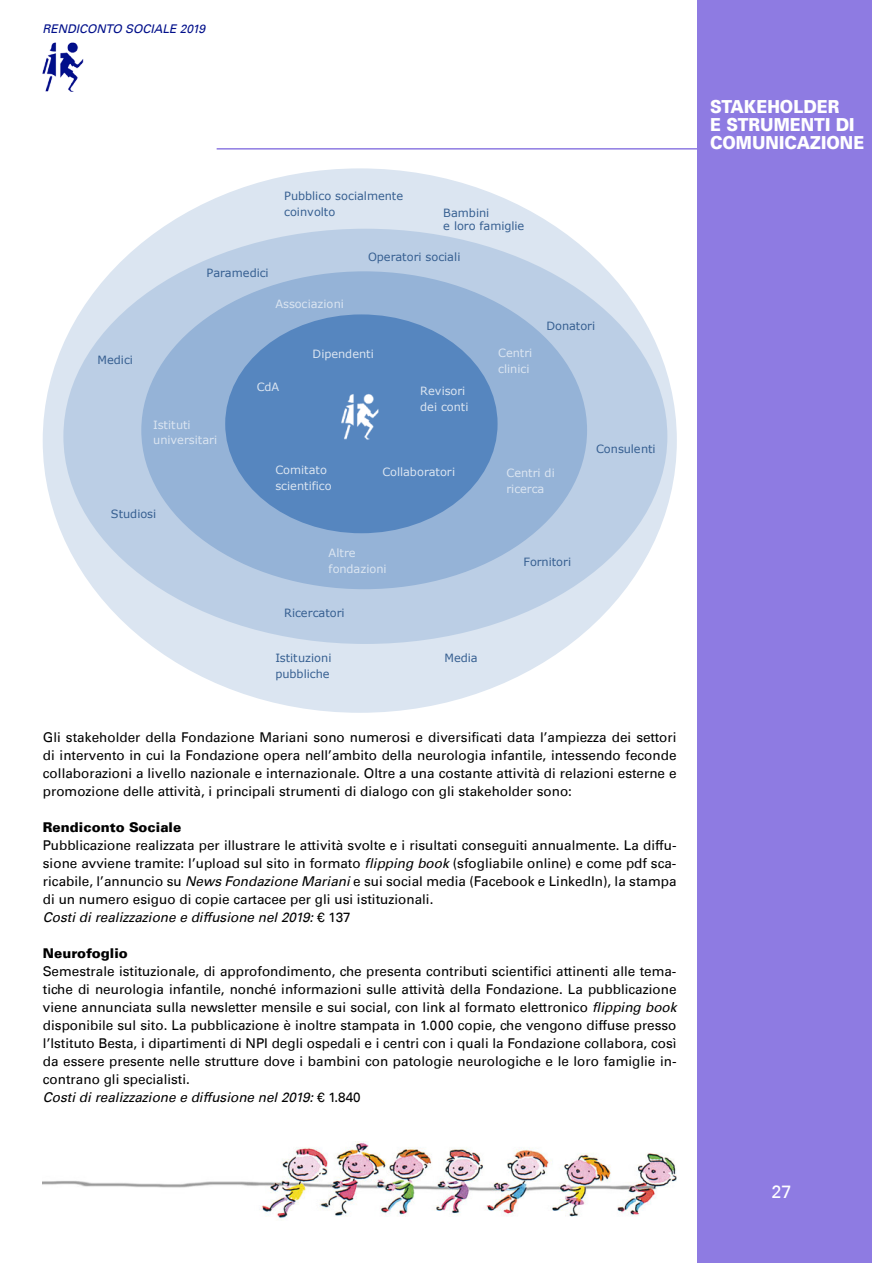
<style>
.page{position:relative;width:893px;height:1263px;background:#fff}
.page>*{position:absolute;margin:0;border:0;box-sizing:border-box;transform-origin:0 0}
.t1{font:900 18px/18px "Univers LT Std";color:#fff;scale:.9 1}
.t2{font:18px "Univers LT Std";color:#fff}
.t3{font:13.5px/18px "Univers LT Std";color:#000}
.t4{font:900 13.5px "Univers LT Std";color:#000}
.t5{font:italic 12px "Univers LT Std";color:#010f8a}
.t6{font:11.4px/15.9px "Verdana";letter-spacing:-.005em;color:#365f91}
.t7{font:11.4px/15.9px "Verdana";letter-spacing:-.005em;color:#dbe5f1}
.s1{font-style:italic}
</style>
<div class="page">
<img style="left:43px;top:42px;width:40px;height:50px">
<div style="left:698px;top:0;width:174px;height:1263px;background:#8e7be2"></div>
<img style="left:43px;top:1141px;width:633px;height:79px">
<hr style="left:217px;top:148px;width:562px;height:2px;background:#8e7be2">
<div style="left:43px;top:168px;width:634px;height:545px;background:#dbe5f1;border-radius:50%"></div>
<div style="left:63px;top:229px;width:604px;height:415px;background:#b8cce4;border-radius:50%"></div>
<div style="left:141px;top:271px;width:446px;height:318px;background:#95b3d7;border-radius:50%"></div>
<div style="left:225px;top:314px;width:273px;height:219px;background:#5686bf;border-radius:50%"></div>
<img style="left:341px;top:394px;width:38px;height:46px">
<p class="t5" style="left:43px;top:22px;width:164px">Rendiconto sociale 2019</p>
<p class="t6" style="left:207px;top:265px;width:64px">Paramedici</p>
<p class="t6" style="left:284px;top:188px;width:121px">Pubblico socialmente coinvolto</p>
<p class="t6" style="left:443px;top:205px;width:83px;line-height:14px">Bambini<br>e loro famiglie</p>
<p class="t6" style="left:368px;top:249px;width:94px">Operatori sociali</p>
<p class="t6" style="left:98px;top:352px;width:37px">Medici</p>
<p class="t7" style="left:153px;top:416px;width:65px">Istituti universitari</p>
<p class="t6" style="left:111px;top:506px;width:47px">Studiosi</p>
<p class="t7" style="left:275px;top:296px;width:70px">Associazioni</p>
<p class="t6" style="left:546px;top:318px;width:50px">Donatori</p>
<p class="t7" style="left:312px;top:346px;width:63px">Dipendenti</p>
<p class="t7" style="left:498px;top:345px;width:36px">Centri clinici</p>
<p class="t7" style="left:257px;top:378px;width:24px">CdA</p>
<p class="t7" style="left:420px;top:383px;width:50px">Revisori dei conti</p>
<p class="t6" style="left:596px;top:440px;width:61px">Consulenti</p>
<p class="t7" style="left:275px;top:462px;width:58px">Comitato scientifico</p>
<p class="t7" style="left:382px;top:464px;width:74px">Collaboratori</p>
<p class="t7" style="left:506px;top:464px;width:50px">Centri di ricerca</p>
<p class="t7" style="left:329px;top:545px;width:60px">Altre fondazioni</p>
<p class="t6" style="left:284px;top:605px;width:62px">Ricercatori</p>
<p class="t6" style="left:275px;top:649px;width:58px">Istituzioni pubbliche</p>
<p class="t6" style="left:444px;top:649px;width:35px">Media</p>
<p class="t6" style="left:523px;top:554px;width:49px">Fornitori</p>
<p class="t3" style="left:43px;top:728px;width:635px;text-align:justify">Gli stakeholder della Fondazione Mariani sono numerosi e diversificati data l’ampiezza dei settori di intervento in cui la Fondazione opera nell’ambito della neurologia infantile, intessendo feconde collaborazioni a livello nazionale e internazionale. Oltre a una costante attività di relazioni esterne e promozione delle attività, i principali strumenti di dialogo con gli stakeholder sono:</p>
<p class="t4" style="left:43px;top:818px;width:140px">Rendiconto Sociale</p>
<p class="t3" style="left:43px;top:836px;width:635px">Pubblicazione realizzata per illustrare le attività svolte e i risultati conseguiti annualmente. La diffu&shy;sione avviene tramite: l’upload sul sito in formato <span class="s1">flipping book</span> (sfogliabile online) e come pdf sca&shy;ricabile, l’annuncio su <span class="s1">News Fondazione Mariani</span> e sui social media (Facebook e LinkedIn), la stampa di un numero esiguo di copie cartacee per gli usi istituzionali.<br><span class="s1">Costi di realizzazione e diffusione nel 2019:</span> € 137</p>
<p class="t4" style="left:43px;top:944px;width:86px">Neurofoglio</p>
<p class="t3" style="left:43px;top:962px;width:635px">Semestrale istituzionale, di approfondimento, che presenta contributi scientifici attinenti alle tema&shy;tiche di neurologia infantile, nonché informazioni sulle attività della Fondazione. La pubblicazione viene annunciata sulla newsletter mensile e sui social, con link al formato elettronico <span class="s1">flipping book </span>disponibile sul sito. La pubblicazione è inoltre stampata in 1.000 copie, che vengono diffuse presso l’Istituto Besta, i dipartimenti di NPI degli ospedali e i centri con i quali la Fondazione collabora, così da essere presente nelle strutture dove i bambini con patologie neurologiche e le loro famiglie in&shy;contrano gli specialisti.<br><span class="s1">Costi di realizzazione e diffusione nel 2019:</span> € 1.840</p>
<h1 class="t1" style="left:710px;top:97px;width:173px">STAKEHOLDER<br>E STRUMENTI DI<br>COMUNICAZIONE</h1>
<h1 class="t2" style="left:772px;top:1181px;width:22px">27</h1>
</div>
